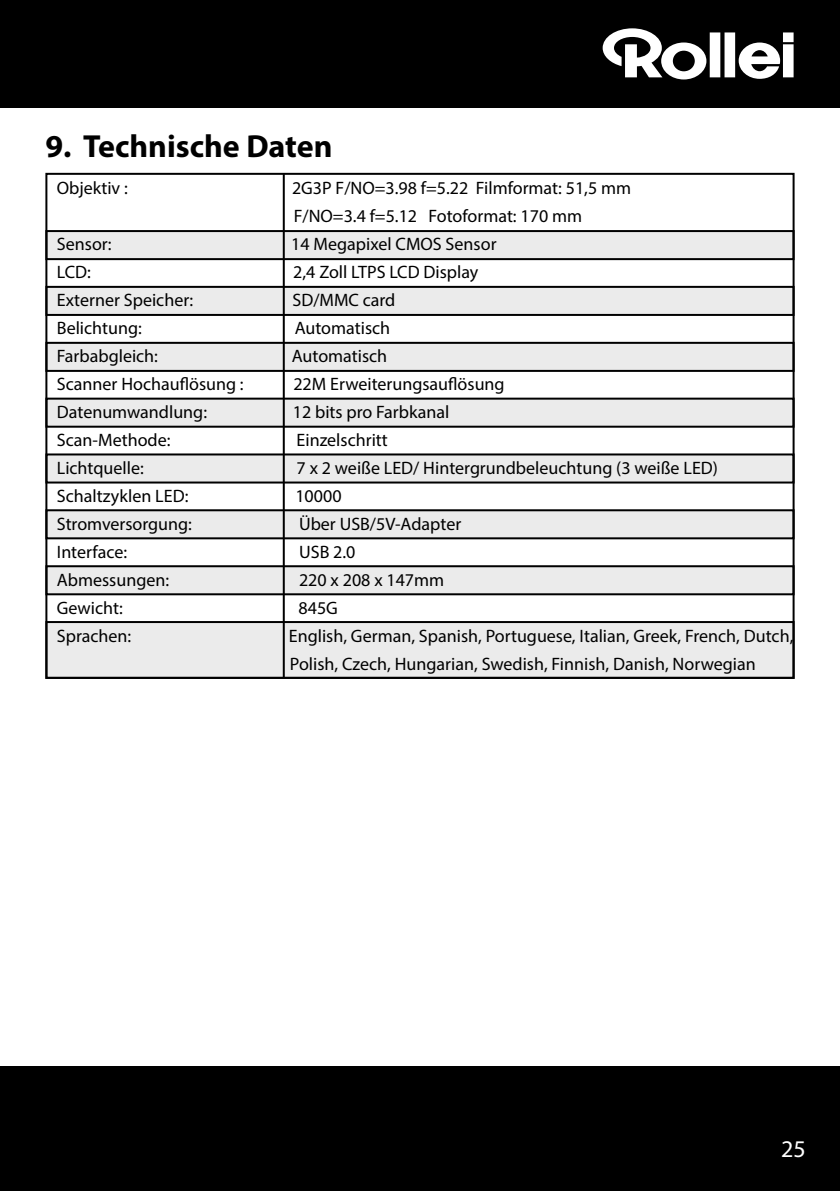
<style>
.page{position:relative;width:840px;height:1191px;background:#fff}
.page>*{position:absolute;margin:0;border:0;box-sizing:border-box;transform-origin:0 0}
.t1{font:700 32px "Myriad Pro";color:#000}
.t2{font:24px "Myriad Pro";color:#fff}
.t3{font:18px/28px "Myriad Pro";color:#000}
</style>
<div class="page">
<div style="left:0;top:1066px;width:839px;height:125px;background:#000"></div>
<div style="left:0;top:0;width:839px;height:108px;background:#000"></div>
<svg style="left:602px;top:28px;width:191px;height:51px"></svg>
<div style="left:46px;top:231px;width:747px;height:28px;background:#ebebeb"></div>
<div style="left:45px;top:230px;width:749px;height:30px;border:2px solid #000"></div>
<div style="left:46px;top:454px;width:747px;height:28px;background:#ebebeb"></div>
<div style="left:45px;top:453px;width:749px;height:30px;border:2px solid #000"></div>
<div style="left:46px;top:343px;width:747px;height:28px;background:#ebebeb"></div>
<div style="left:45px;top:342px;width:749px;height:30px;border:2px solid #000"></div>
<div style="left:46px;top:566px;width:747px;height:28px;background:#ebebeb"></div>
<div style="left:45px;top:565px;width:749px;height:30px;border:2px solid #000"></div>
<div style="left:46px;top:287px;width:747px;height:28px;background:#ebebeb"></div>
<div style="left:45px;top:286px;width:749px;height:30px;border:2px solid #000"></div>
<div style="left:46px;top:510px;width:747px;height:28px;background:#ebebeb"></div>
<div style="left:45px;top:509px;width:749px;height:30px;border:2px solid #000"></div>
<div style="left:46px;top:398px;width:747px;height:29px;background:#ebebeb"></div>
<div style="left:45px;top:397px;width:749px;height:31px;border:2px solid #000"></div>
<div style="left:46px;top:622px;width:747px;height:56px;background:#ebebeb"></div>
<div style="left:45px;top:621px;width:749px;height:58px;border:2px solid #000"></div>
<hr style="left:282px;top:174px;width:2px;height:504px;background:#000">
<h1 class="t1" style="left:45px;top:126px;width:288px">9. Technische Daten</h1>
<p class="t3" style="left:57px;top:173px;width:72px">Objektiv :</p>
<p class="t3" style="left:292px;top:173px;width:340px">2G3P F/NO=3.98 f=5.22 Filmformat: 51,5 mm<br>F/NO=3.4 f=5.12 Fotoformat: 170 mm</p>
<p class="t3" style="left:57px;top:229px;width:56px">Sensor:</p>
<p class="t3" style="left:291px;top:229px;width:207px">14 Megapixel CMOS Sensor</p>
<p class="t3" style="left:57px;top:257px;width:35px">LCD:</p>
<p class="t3" style="left:293px;top:257px;width:186px">2,4 Zoll LTPS LCD Display</p>
<p class="t3" style="left:57px;top:285px;width:138px">Externer Speicher:</p>
<p class="t3" style="left:292px;top:285px;width:104px">SD/MMC card</p>
<p class="t3" style="left:57px;top:313px;width:86px">Belichtung:</p>
<p class="t3" style="left:294px;top:313px;width:97px">Automatisch</p>
<p class="t3" style="left:57px;top:341px;width:103px">Farbabgleich:</p>
<p class="t3" style="left:291px;top:341px;width:97px">Automatisch</p>
<p class="t3" style="left:57px;top:369px;width:188px">Scanner Hochauflösung :</p>
<p class="t3" style="left:293px;top:369px;width:213px">22M Erweiterungsauflösung</p>
<p class="t3" style="left:57px;top:397px;width:152px">Datenumwandlung:</p>
<p class="t3" style="left:292px;top:397px;width:158px">12 bits pro Farbkanal</p>
<p class="t3" style="left:57px;top:425px;width:115px">Scan-Methode:</p>
<p class="t3" style="left:296px;top:425px;width:93px">Einzelschritt</p>
<p class="t3" style="left:57px;top:453px;width:88px">Lichtquelle:</p>
<p class="t3" style="left:296px;top:453px;width:422px">7 x 2 weiße LED/ Hintergrundbeleuchtung (3 weiße LED)</p>
<p class="t3" style="left:57px;top:481px;width:133px">Schaltzyklen LED:</p>
<p class="t3" style="left:295px;top:481px;width:48px">10000</p>
<p class="t3" style="left:57px;top:509px;width:137px">Stromversorgung:</p>
<p class="t3" style="left:299px;top:509px;width:164px">Über USB/5V-Adapter</p>
<p class="t3" style="left:57px;top:537px;width:72px">Interface:</p>
<p class="t3" style="left:299px;top:537px;width:58px">USB 2.0</p>
<p class="t3" style="left:57px;top:565px;width:114px">Abmessungen:</p>
<p class="t3" style="left:299px;top:565px;width:147px">220 x 208 x 147mm</p>
<p class="t3" style="left:57px;top:593px;width:67px">Gewicht:</p>
<p class="t3" style="left:298px;top:593px;width:41px">845G</p>
<p class="t3" style="left:57px;top:621px;width:76px">Sprachen:</p>
<p class="t3" style="left:289px;top:621px;width:505px">English, German, Spanish, Portuguese, Italian, Greek, French, Dutch,<br>Polish, Czech, Hungarian, Swedish, Finnish, Danish, Norwegian</p>
<h2 class="t2" style="left:780px;top:1134px;width:26px">25</h2>
</div>
